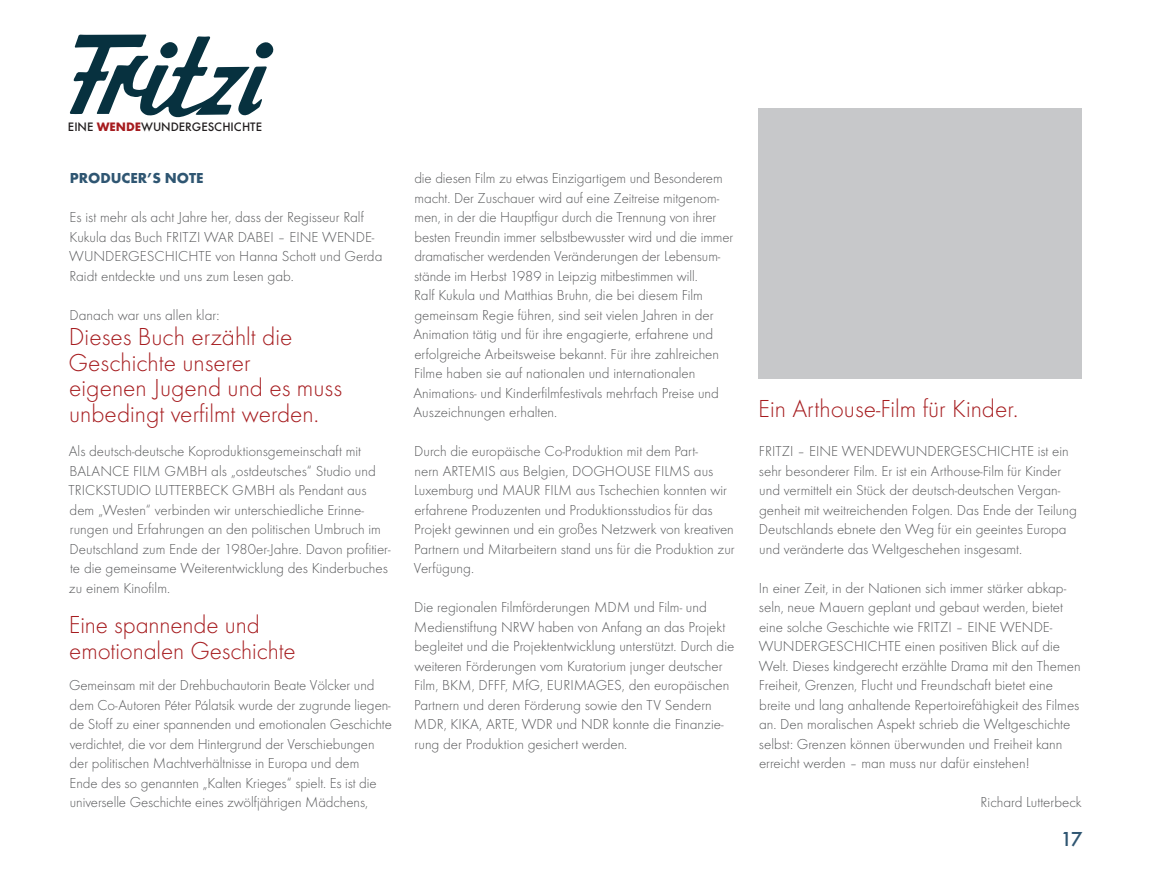
<style>
.page{position:relative;width:1149px;height:893px;background:#fff}
.page>*{position:absolute;margin:0;border:0;box-sizing:border-box;transform-origin:0 0}
.t1{font:300 25.5px/25.5px "Futura T";color:#a61c1f}
.t2{font:500 21px "Futura T";color:#2f5672}
.t3{font:300 15px/19.5px "Futura T";color:#57585a}
.t4{font:700 15px "Futura T";color:#2f5672}
.t5{font:500 12.75px "Futura T";color:#231f20}
.s1{font-weight:700;color:#a61c1f}
</style>
<div class="page">
<div style="left:758px;top:108px;width:323px;height:270px;background:#c7c8ca"></div>
<svg style="left:70px;top:34px;width:204px;height:84px"></svg>
<p class="t5" style="left:68px;top:119px;width:195px">EINE <span class="s1">WENDE</span>WUNDERGESCHICHTE</p>
<p class="t4" style="left:70px;top:169px;width:135px">PRODUCER’S NOTE</p>
<p class="t3" style="left:69px;top:207px;width:314px">Es ist mehr als acht Jahre her, dass der Regisseur Ralf Kukula das Buch FRITZI WAR DABEI – EINE WENDE-WUNDERGESCHICHTE von Hanna Schott und Gerda Raidt entdeckte und uns zum Lesen gab.</p>
<p class="t3" style="left:70px;top:305px;width:151px">Danach war uns allen klar:</p>
<h1 class="t1" style="left:69px;top:324px;width:275px">Dieses Buch erzählt die<br>Geschichte unserer<br>eigenen Jugend und es muss unbedingt verfilmt werden.</h1>
<p class="t3" style="left:69px;top:441px;width:323px">Als deutsch-deutsche Koproduktionsgemeinschaft mit BALANCE FILM GMBH als „ostdeutsches“ Studio und TRICKSTUDIO LUTTERBECK GMBH als Pendant aus dem „Westen“ verbinden wir unterschiedliche Erinne&shy;rungen und Erfahrungen an den politischen Umbruch im Deutschland zum Ende der 1980er-Jahre. Davon profitier&shy;te die gemeinsame Weiterentwicklung des Kinderbuches zu einem Kinofilm.</p>
<h1 class="t1" style="left:69px;top:612px;width:228px">Eine spannende und emotionalen Geschichte</h1>
<p class="t3" style="left:69px;top:675px;width:324px">Gemeinsam mit der Drehbuchautorin Beate Völcker und dem Co-Autoren Péter Pálatsik wurde der zugrunde liegen&shy;de Stoff zu einer spannenden und emotionalen Geschichte verdichtet, die vor dem Hintergrund der Verschiebungen der politischen Machtverhältnisse in Europa und dem<br>Ende des so genannten „Kalten Krieges“ spielt. Es ist die universelle Geschichte eines zwölfjährigen Mädchens,</p>
<p class="t3" style="left:413px;top:168px;width:321px">die diesen Film zu etwas Einzigartigem und Besonderem macht. Der Zuschauer wird auf eine Zeitreise mitgenom&shy;men, in der die Hauptfigur durch die Trennung von ihrer besten Freundin immer selbstbewusster wird und die immer dramatischer werdenden Veränderungen der Lebensum&shy;stände im Herbst 1989 in Leipzig mitbestimmen will.<br>Ralf Kukula und Matthias Bruhn, die bei diesem Film gemeinsam Regie führen, sind seit vielen Jahren in der Animation tätig und für ihre engagierte, erfahrene und erfolgreiche Arbeitsweise bekannt. Für ihre zahlreichen Filme haben sie auf nationalen und internationalen Animations- und Kinderfilmfestivals mehrfach Preise und Auszeichnungen erhalten.</p>
<p class="t3" style="left:414px;top:441px;width:322px">Durch die europäische Co-Produktion mit dem Part-<br>nern ARTEMIS aus Belgien, DOGHOUSE FILMS aus Luxemburg und MAUR FILM aus Tschechien konnten wir erfahrene Produzenten und Produktionsstudios für das Projekt gewinnen und ein großes Netzwerk von kreativen Partnern und Mitarbeitern stand uns für die Produktion zur Verfügung.</p>
<p class="t3" style="left:414px;top:597px;width:322px">Die regionalen Filmförderungen MDM und Film- und Medienstiftung NRW haben von Anfang an das Projekt begleitet und die Projektentwicklung unterstützt. Durch die weiteren Förderungen vom Kuratorium junger deutscher Film, BKM, DFFF, MfG, EURIMAGES, den europäischen Partnern und deren Förderung sowie den TV Sendern MDR, KIKA, ARTE, WDR und NDR konnte die Finanzie&shy;rung der Produktion gesichert werden.</p>
<h1 class="t1" style="left:758px;top:396px;width:261px">Ein Arthouse-Film für Kinder.</h1>
<p class="t3" style="left:758px;top:441px;width:319px">FRITZI – EINE WENDEWUNDERGESCHICHTE ist ein sehr besonderer Film. Er ist ein Arthouse-Film für Kinder und vermittelt ein Stück der deutsch-deutschen Vergan&shy;genheit mit weitreichenden Folgen. Das Ende der Teilung Deutschlands ebnete den Weg für ein geeintes Europa und veränderte das Weltgeschehen insgesamt.</p>
<p class="t3" style="left:758px;top:578px;width:323px">In einer Zeit, in der Nationen sich immer stärker abkap&shy;seln, neue Mauern geplant und gebaut werden, bietet eine solche Geschichte wie FRITZI – EINE WENDE-WUNDERGESCHICHTE einen positiven Blick auf die Welt. Dieses kindgerecht erzählte Drama mit den Themen Freiheit, Grenzen, Flucht und Freundschaft bietet eine breite und lang anhaltende Repertoirefähigkeit des Filmes an. Den moralischen Aspekt schrieb die Weltgeschichte selbst: Grenzen können überwunden und Freiheit kann erreicht werden – man muss nur dafür einstehen!</p>
<p class="t3" style="left:980px;top:792px;width:103px">Richard Lutterbeck</p>
<h2 class="t2" style="left:1060px;top:827px;width:24px">17</h2>
</div>
